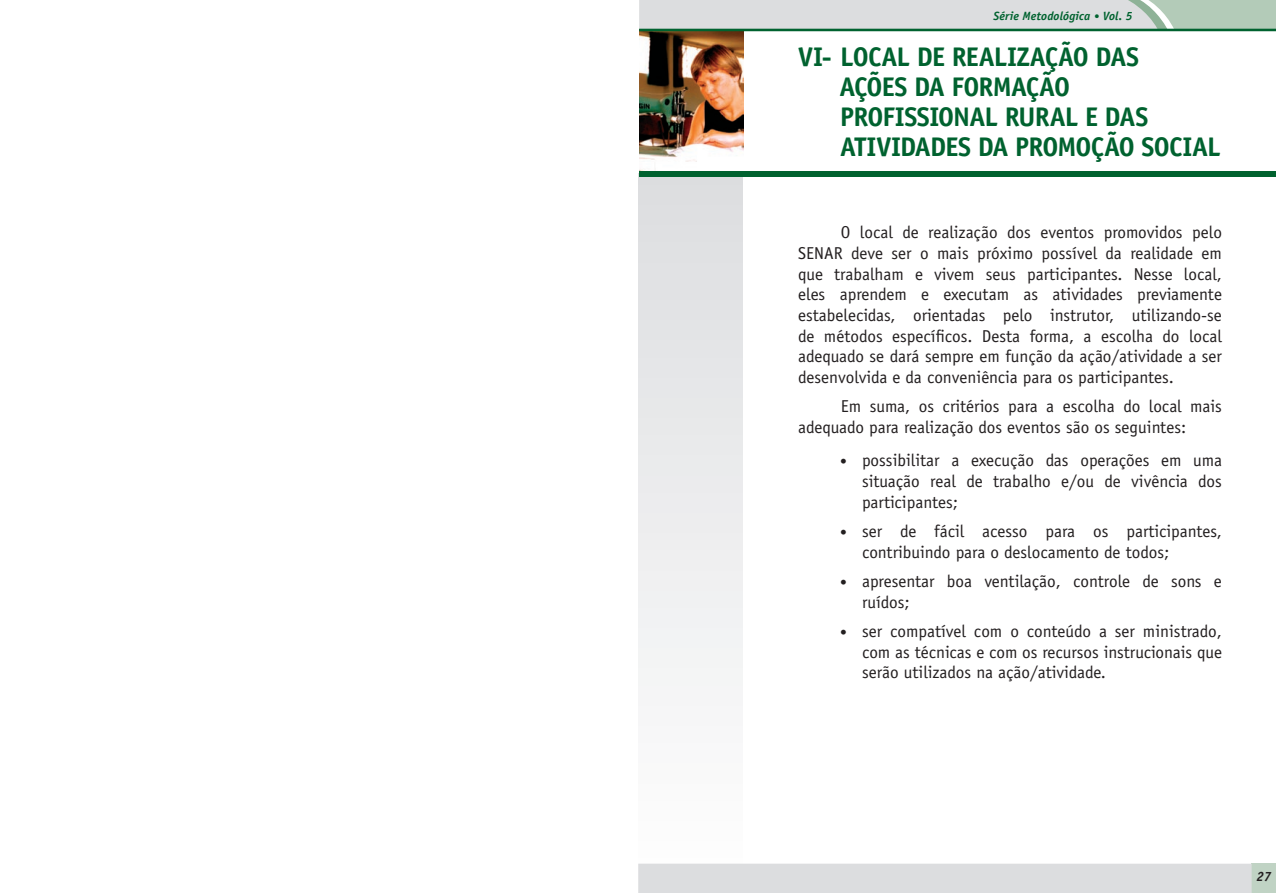
<style>
.page{position:relative;width:1276px;height:893px;background:#fff}
.page>*{position:absolute;margin:0;border:0;box-sizing:border-box;transform-origin:0 0}
.t1{font:700 27px/30px "Officina Sans";letter-spacing:-.03em;color:#00622f}
.t2{font:17.25px/20.7px "Officina Sans";color:#231f20;text-align:justify}
.t3{font:italic 700 13.5px "Officina Sans";color:#231f20}
.t4{font:italic 700 12px "Officina Sans";letter-spacing:.01em;color:#00622f}
.s1{font-size:10.5px}
.s2{font-size:13.5px}
</style>
<div class="page">
<img style="left:639px;top:31px;width:104px;height:140px">
<div style="left:639px;top:173px;width:103px;height:720px;background:linear-gradient(to bottom,#dcdddf,#fffffe)"></div>
<div style="left:639px;top:171px;width:637px;height:6px;background:#00622f"></div>
<div style="left:1251px;top:864px;width:25px;height:29px;background:#c0d3c4"></div>
<svg style="left:639px;top:0;width:637px;height:29px;background:#d1d8d5"></svg>
<div style="left:639px;top:29px;width:637px;height:2px;border:1px solid #00622f"></div>
<div style="left:638px;top:864px;width:613px;height:29px;background:#dcdddf"></div>
<p class="t4" style="left:993px;top:9px;width:141px">Série Metodológica <span class="s1">•</span> Vol. 5</p>
<h1 class="t1" style="left:839px;top:42px;width:382px;text-indent:-41px">VI- LOCAL DE REALIZAÇÃO DAS<br>AÇÕES DA FORMAÇÃO<br>PROFISSIONAL RURAL E DAS<br>ATIVIDADES DA PROMOÇÃO SOCIAL</h1>
<p class="t2" style="left:798px;top:222px;width:425px;text-indent:43px">O local de realização dos eventos promovidos pelo SENAR deve ser o mais próximo possível da realidade em que trabalham e vivem seus participantes. Nesse local, eles aprendem e executam as atividades previamente estabelecidas, orientadas pelo instrutor, utilizando-se de métodos específicos. Desta forma, a escolha do local adequado se dará sempre em função da ação/atividade a ser desenvolvida e da conveniência para os participantes.</p>
<p class="t2" style="left:798px;top:396px;width:425px;text-indent:43px">Em suma, os critérios para a escolha do local mais adequado para realização dos eventos são os seguintes:</p>
<p class="t2" style="left:862px;top:450px;width:361px;text-indent:-22px"><span class="s2">•</span> possibilitar a execução das operações em uma situação real de trabalho e/ou de vivência dos participantes;</p>
<p class="t2" style="left:862px;top:521px;width:361px;text-indent:-22px"><span class="s2">•</span> ser de fácil acesso para os participantes, contribuindo para o deslocamento de todos;</p>
<p class="t2" style="left:862px;top:571px;width:361px;text-indent:-22px"><span class="s2">•</span> apresentar boa ventilação, controle de sons e ruídos;</p>
<p class="t2" style="left:862px;top:621px;width:361px;text-indent:-22px"><span class="s2">•</span> ser compatível com o conteúdo a ser ministrado, com as técnicas e com os recursos instrucionais que serão utilizados na ação/atividade.</p>
<p class="t3" style="left:1256px;top:869px;width:17px">27</p>
</div>
